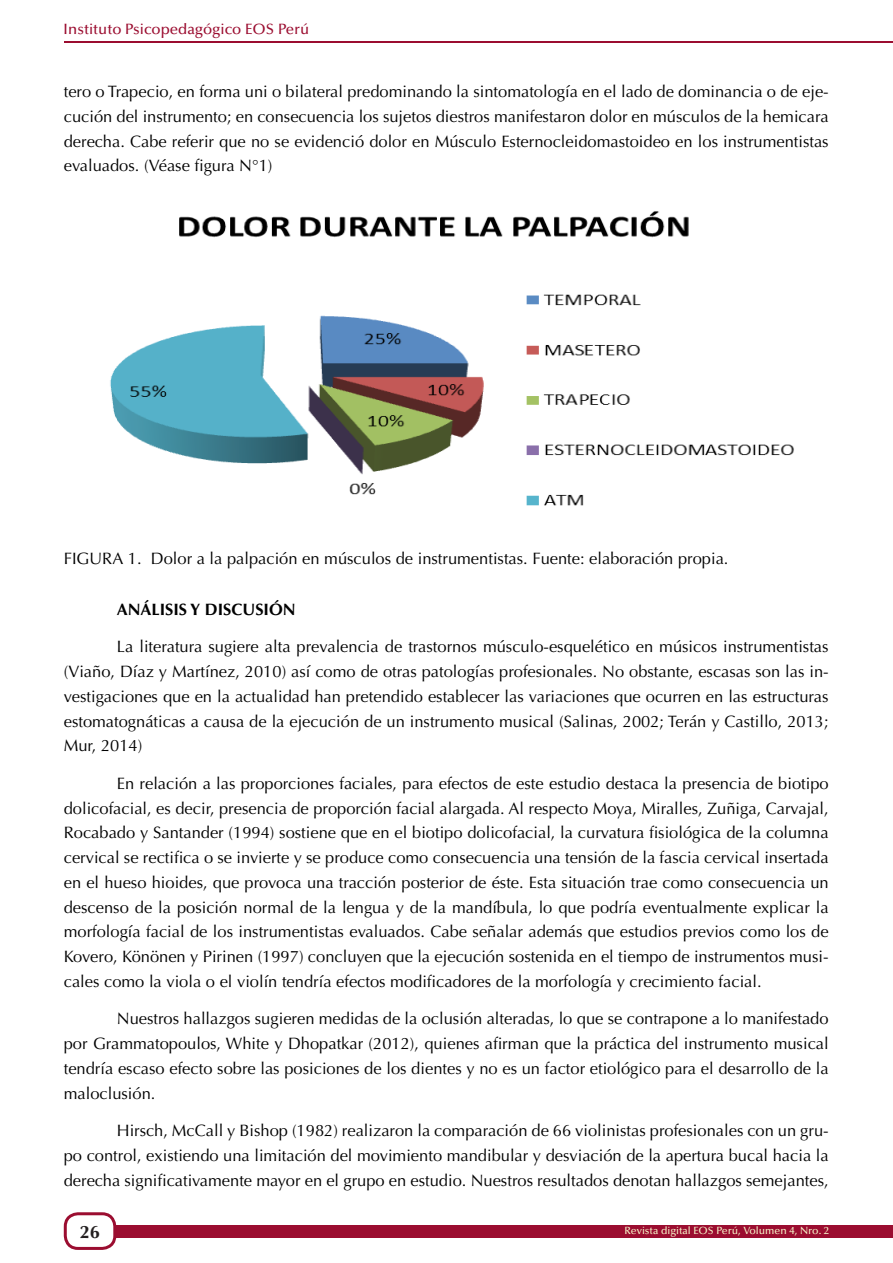
<style>
.page{position:relative;width:893px;height:1263px;background:#fff}
.page>*{position:absolute;margin:0;border:0;box-sizing:border-box;transform-origin:0 0}
.t1{font:700 18px "Optima LT Std";color:#231f20}
.t2{font:16.5px/24.8px "Optima LT Std";color:#000;text-align:justify}
.Heading_1{font:700 16.5px "Optima LT Std";color:#000}
.t3{font:500 15px "Optima LT Std";color:#9b0d30}
.t4{font:500 10.5px "Optima LT Std";color:#f7f7cb}
</style>
<div class="page">
<div style="left:0;top:1225px;width:893px;height:12px;background:#9b0d30"></div>
<div style="left:0;top:1206px;width:64px;height:36px;background:#fff"></div>
<hr style="left:0;top:41px;width:893px;height:2px;background:#9b0d30">
<div style="left:65px;top:1214px;width:50px;height:34px;background:#fff;border-radius:13px"></div>
<div style="left:64px;top:1212px;width:52px;height:38px;border:3px solid #9b0d30;border-radius:13px"></div>
<div style="left:0;top:5px;width:64px;height:47px;background:#fff"></div>
<img style="left:110px;top:211px;width:684px;height:295px">
<p class="t3" style="left:63px;top:21px;width:247px">Instituto Psicopedagógico EOS Perú</p>
<p class="t2" style="left:64px;top:79px;width:766px">tero o Trapecio, en forma uni o bilateral predominando la sintomatología en el lado de dominancia o de eje&shy;cución del instrumento; en consecuencia los sujetos diestros manifestaron dolor en músculos de la hemicara derecha. Cabe referir que no se evidenció dolor en Músculo Esternocleidomastoideo en los instrumentistas evaluados. (Véase figura N°1)</p>
<p class="t2" style="left:64px;top:547px;width:666px">FIGURA 1. Dolor a la palpación en músculos de instrumentistas. Fuente: elaboración propia.</p>
<p class="Heading_1" style="left:117px;top:599px;width:180px">ANÁLISIS Y DISCUSIÓN</p>
<p class="t2" style="left:64px;top:634px;width:766px;text-indent:53px">La literatura sugiere alta prevalencia de trastornos músculo-esquelético en músicos instrumentistas (Viaño, Díaz y Martínez, 2010) así como de otras patologías profesionales. No obstante, escasas son las in&shy;vestigaciones que en la actualidad han pretendido establecer las variaciones que ocurren en las estructuras estomatognáticas a causa de la ejecución de un instrumento musical (Salinas, 2002; Terán y Castillo, 2013; Mur, 2014)</p>
<p class="t2" style="left:64px;top:771px;width:766px;text-indent:53px">En relación a las proporciones faciales, para efectos de este estudio destaca la presencia de biotipo dolicofacial, es decir, presencia de proporción facial alargada. Al respecto Moya, Miralles, Zuñiga, Carvajal, Rocabado y Santander (1994) sostiene que en el biotipo dolicofacial, la curvatura fisiológica de la columna cervical se rectifica o se invierte y se produce como consecuencia una tensión de la fascia cervical insertada en el hueso hioides, que provoca una tracción posterior de éste. Esta situación trae como consecuencia un descenso de la posición normal de la lengua y de la mandíbula, lo que podría eventualmente explicar la morfología facial de los instrumentistas evaluados. Cabe señalar además que estudios previos como los de Kovero, Könönen y Pirinen (1997) concluyen que la ejecución sostenida en el tiempo de instrumentos musi&shy;cales como la viola o el violín tendría efectos modificadores de la morfología y crecimiento facial.</p>
<p class="t2" style="left:64px;top:1006px;width:766px;text-indent:53px">Nuestros hallazgos sugieren medidas de la oclusión alteradas, lo que se contrapone a lo manifestado por Grammatopoulos, White y Dhopatkar (2012), quienes afirman que la práctica del instrumento musical tendría escaso efecto sobre las posiciones de los dientes y no es un factor etiológico para el desarrollo de la maloclusión.</p>
<p class="t2" style="left:64px;top:1118px;width:766px;text-indent:53px">Hirsch, McCall y Bishop (1982) realizaron la comparación de 66 violinistas profesionales con un gru&shy;po control, existiendo una limitación del movimiento mandibular y desviación de la apertura bucal hacia la derecha significativamente mayor en el grupo en estudio. Nuestros resultados denotan hallazgos semejantes,</p>
<p class="t1" style="left:80px;top:1221px;width:22px">26</p>
<p class="t4" style="left:625px;top:1224px;width:206px">Revista digital EOS Perú, Volumen 4, Nro. 2</p>
</div>
